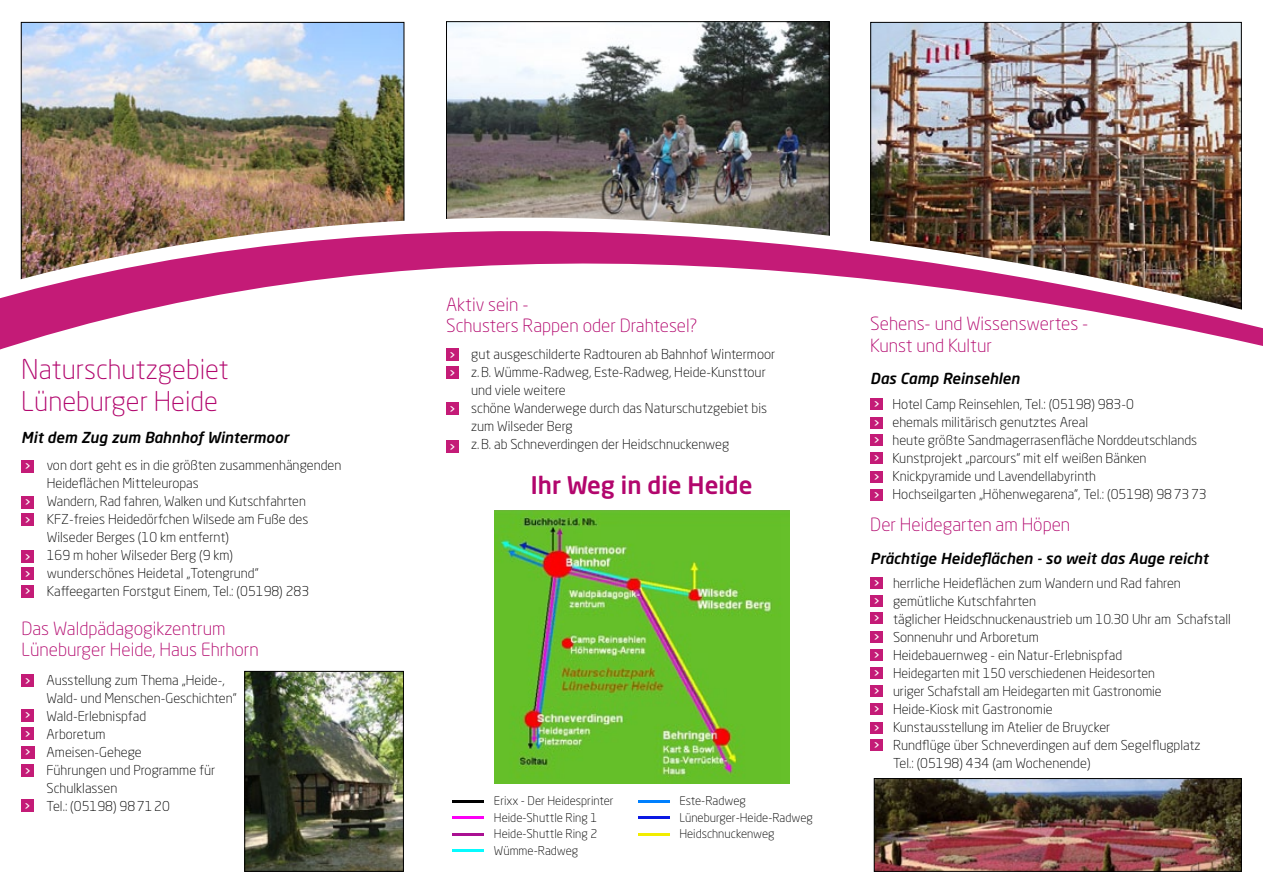
<style>
.page{position:relative;width:1263px;height:893px;background:#fff}
.page>*{position:absolute;margin:0;border:0;box-sizing:border-box;transform-origin:0 0}
.t1{font:300 27px/32.4px "Neo Sans Std";color:#b2066d}
.t2{font:500 24px "Neo Sans Std";color:#b2066d}
.t3{font:300 18px/21.6px "Neo Sans Std";color:#b2066d}
.t4{font:italic 500 15px "Neo Sans Std";color:#000}
.t5{font:300 13.5px/18px "Neo Sans Std";color:#000}
.t6{font:300 12px/16.5px "Neo Sans Std";color:#000}
.t7{font:500 10.5px/18.5px "Neo Sans Std";color:#fff}
</style>
<div class="page">
<img style="left:448px;top:23px;width:380px;height:98px">
<img style="left:872px;top:24px;width:368px;height:97px">
<img style="left:23px;top:24px;width:379px;height:97px">
<img style="left:246px;top:673px;width:156px;height:197px">
<div style="left:244px;top:671px;width:160px;height:201px;border:1px solid #000"></div>
<img style="left:0;top:121px;width:1263px;height:229px">
<img style="left:876px;top:780px;width:364px;height:90px">
<div style="left:874px;top:778px;width:368px;height:94px;border:1px solid #000"></div>
<div style="left:21px;top:460px;width:13px;height:13px;background:#c41b77"></div>
<div style="left:21px;top:496px;width:13px;height:13px;background:#c41b77"></div>
<div style="left:21px;top:513px;width:13px;height:13px;background:#c41b77"></div>
<div style="left:21px;top:550px;width:13px;height:13px;background:#c41b77"></div>
<div style="left:21px;top:567px;width:13px;height:13px;background:#c41b77"></div>
<div style="left:21px;top:674px;width:13px;height:13px;background:#c41b77"></div>
<div style="left:21px;top:709px;width:13px;height:13px;background:#c41b77"></div>
<div style="left:21px;top:727px;width:13px;height:13px;background:#c41b77"></div>
<div style="left:21px;top:764px;width:13px;height:13px;background:#c41b77"></div>
<div style="left:21px;top:800px;width:13px;height:12px;background:#c41b77"></div>
<div style="left:21px;top:746px;width:13px;height:13px;background:#c41b77"></div>
<div style="left:446px;top:348px;width:13px;height:13px;background:#c41b77"></div>
<div style="left:446px;top:366px;width:13px;height:13px;background:#c41b77"></div>
<div style="left:446px;top:402px;width:13px;height:13px;background:#c41b77"></div>
<div style="left:446px;top:440px;width:13px;height:13px;background:#c41b77"></div>
<img style="left:494px;top:510px;width:295px;height:273px">
<hr style="left:452px;top:800px;width:32px;height:3px;background:#000">
<hr style="left:638px;top:800px;width:32px;height:3px;background:#0080fe">
<hr style="left:452px;top:816px;width:32px;height:3px;background:#fc00f6">
<hr style="left:638px;top:833px;width:32px;height:2px;background:#f2ed00">
<hr style="left:452px;top:833px;width:32px;height:2px;background:#aa1092">
<hr style="left:452px;top:849px;width:32px;height:3px;background:#07fbff">
<hr style="left:638px;top:816px;width:32px;height:3px;background:#0b18e3">
<div style="left:870px;top:399px;width:13px;height:11px;background:#c41b77"></div>
<div style="left:870px;top:417px;width:13px;height:12px;background:#c41b77"></div>
<div style="left:870px;top:434px;width:13px;height:12px;background:#c41b77"></div>
<div style="left:870px;top:453px;width:13px;height:11px;background:#c41b77"></div>
<div style="left:870px;top:471px;width:13px;height:12px;background:#c41b77"></div>
<div style="left:870px;top:489px;width:13px;height:12px;background:#c41b77"></div>
<div style="left:870px;top:577px;width:13px;height:11px;background:#c41b77"></div>
<div style="left:870px;top:595px;width:13px;height:12px;background:#c41b77"></div>
<div style="left:870px;top:612px;width:13px;height:12px;background:#c41b77"></div>
<div style="left:870px;top:631px;width:13px;height:11px;background:#c41b77"></div>
<div style="left:870px;top:649px;width:13px;height:12px;background:#c41b77"></div>
<div style="left:870px;top:668px;width:13px;height:11px;background:#c41b77"></div>
<div style="left:870px;top:685px;width:13px;height:11px;background:#c41b77"></div>
<div style="left:870px;top:703px;width:13px;height:12px;background:#c41b77"></div>
<div style="left:870px;top:722px;width:13px;height:11px;background:#c41b77"></div>
<div style="left:870px;top:739px;width:13px;height:12px;background:#c41b77"></div>
<div style="left:21px;top:585px;width:13px;height:12px;background:#c41b77"></div>
<h1 class="t1" style="left:21px;top:352px;width:209px">Naturschutzgebiet<br>Lüneburger Heide</h1>
<p class="t4" style="left:21px;top:428px;width:269px">Mit dem Zug zum Bahnhof Wintermoor</p>
<p class="t7" style="left:24px;top:457px;width:8px">&gt;</p>
<p class="t7" style="left:24px;top:494px;width:8px;line-height:17.2px">&gt; &gt;</p>
<p class="t7" style="left:24px;top:548px;width:8px;line-height:17.1px">&gt; &gt;</p>
<p class="t7" style="left:25px;top:582px;width:8px">&gt;</p>
<p class="t5" style="left:47px;top:456px;width:296px">von dort geht es in die größten zusammenhängenden Heideflächen Mitteleuropas<br>Wandern, Rad fahren, Walken und Kutschfahrten KFZ-freies Heidedörfchen Wilsede am Fuße des Wilseder Berges (10 km entfernt)<br>169 m hoher Wilseder Berg (9 km)<br>wunderschönes Heidetal „Totengrund“<br>Kaffeegarten Forstgut Einem, Tel.: (05198) 283</p>
<h3 class="t3" style="left:21px;top:617px;width:239px">Das Waldpädagogikzentrum<br>Lüneburger Heide, Haus Ehrhorn</h3>
<p class="t7" style="left:25px;top:671px;width:8px">&gt;</p>
<p class="t7" style="left:24px;top:706px;width:8px">&gt; &gt;</p>
<p class="t7" style="left:25px;top:762px;width:8px">&gt;</p>
<p class="t7" style="left:24px;top:797px;width:8px">&gt;</p>
<p class="t7" style="left:24px;top:743px;width:8px">&gt;</p>
<p class="t5" style="left:47px;top:670px;width:192px">Ausstellung zum Thema „Heide-,<br>Wald- und Menschen-Geschichten“<br>Wald-Erlebnispfad<br>Arboretum<br>Ameisen-Gehege<br>Führungen und Programme für<br>Schulklassen<br>Tel.: (05198) 987120</p>
<h3 class="t3" style="left:446px;top:293px;width:253px">Aktiv sein -<br>Schusters Rappen oder Drahtesel?</h3>
<p class="t7" style="left:449px;top:346px;width:8px;line-height:18px">&gt; &gt;</p>
<p class="t7" style="left:449px;top:399px;width:8px">&gt;</p>
<p class="t7" style="left:449px;top:437px;width:8px">&gt;</p>
<p class="t5" style="left:471px;top:345px;width:306px">gut ausgeschilderte Radtouren ab Bahnhof Wintermoor z.B. Wümme-Radweg, Este-Radweg, Heide-Kunsttour und viele weitere<br>schöne Wanderwege durch das Naturschutzgebiet bis zum Wilseder Berg<br>z.B. ab Schneverdingen der Heidschnuckenweg</p>
<h2 class="t2" style="left:531px;top:470px;width:223px">Ihr Weg in die Heide</h2>
<p class="t6" style="left:494px;top:793px;width:121px">Erixx - Der Heidesprinter<br>Heide-Shuttle Ring 1<br>Heide-Shuttle Ring 2<br>Wümme-Radweg</p>
<p class="t6" style="left:679px;top:793px;width:135px">Este-Radweg<br>Lüneburger-Heide-Radweg<br>Heidschnuckenweg</p>
<h3 class="t3" style="left:870px;top:313px;width:219px">Sehens- und Wissenswertes -<br>Kunst und Kultur</h3>
<p class="t4" style="left:870px;top:369px;width:151px">Das Camp Reinsehlen</p>
<p class="t7" style="left:873px;top:395px;width:8px">&gt; &gt;</p>
<p class="t7" style="left:873px;top:431px;width:8px;text-align:justify">&gt; &gt; &gt; &gt;</p>
<p class="t5" style="left:892px;top:394px;width:316px">Hotel Camp Reinsehlen, Tel.: (05198) 983-0<br>ehemals militärisch genutztes Areal<br>heute größte Sandmagerrasenfläche Norddeutschlands Kunstprojekt „parcours“ mit elf weißen Bänken Knickpyramide und Lavendellabyrinth<br>Hochseilgarten „Höhenwegarena“, Tel.: (05198) 987373</p>
<h3 class="t3" style="left:870px;top:514px;width:202px">Der Heidegarten am Höpen</h3>
<p class="t4" style="left:870px;top:549px;width:339px">Prächtige Heideflächen - so weit das Auge reicht</p>
<p class="t7" style="left:873px;top:573px;width:8px">&gt; &gt;</p>
<p class="t7" style="left:873px;top:609px;width:8px;text-align:justify">&gt; &gt; &gt; &gt;</p>
<p class="t7" style="left:873px;top:681px;width:8px;text-align:justify">&gt; &gt; &gt;</p>
<p class="t7" style="left:873px;top:735px;width:8px">&gt;</p>
<p class="t5" style="left:893px;top:574px;width:339px">herrliche Heideflächen zum Wandern und Rad fahren gemütliche Kutschfahrten<br>täglicher Heidschnuckenaustrieb um 10.30 Uhr am Schafstall Sonnenuhr und Arboretum<br>Heidebauernweg - ein Natur-Erlebnispfad<br>Heidegarten mit 150 verschiedenen Heidesorten<br>uriger Schafstall am Heidegarten mit Gastronomie Heide-Kiosk mit Gastronomie<br>Kunstausstellung im Atelier de Bruycker<br>Rundflüge über Schneverdingen auf dem Segelflugplatz<br>Tel.: (05198) 434 (am Wochenende)</p>
</div>
